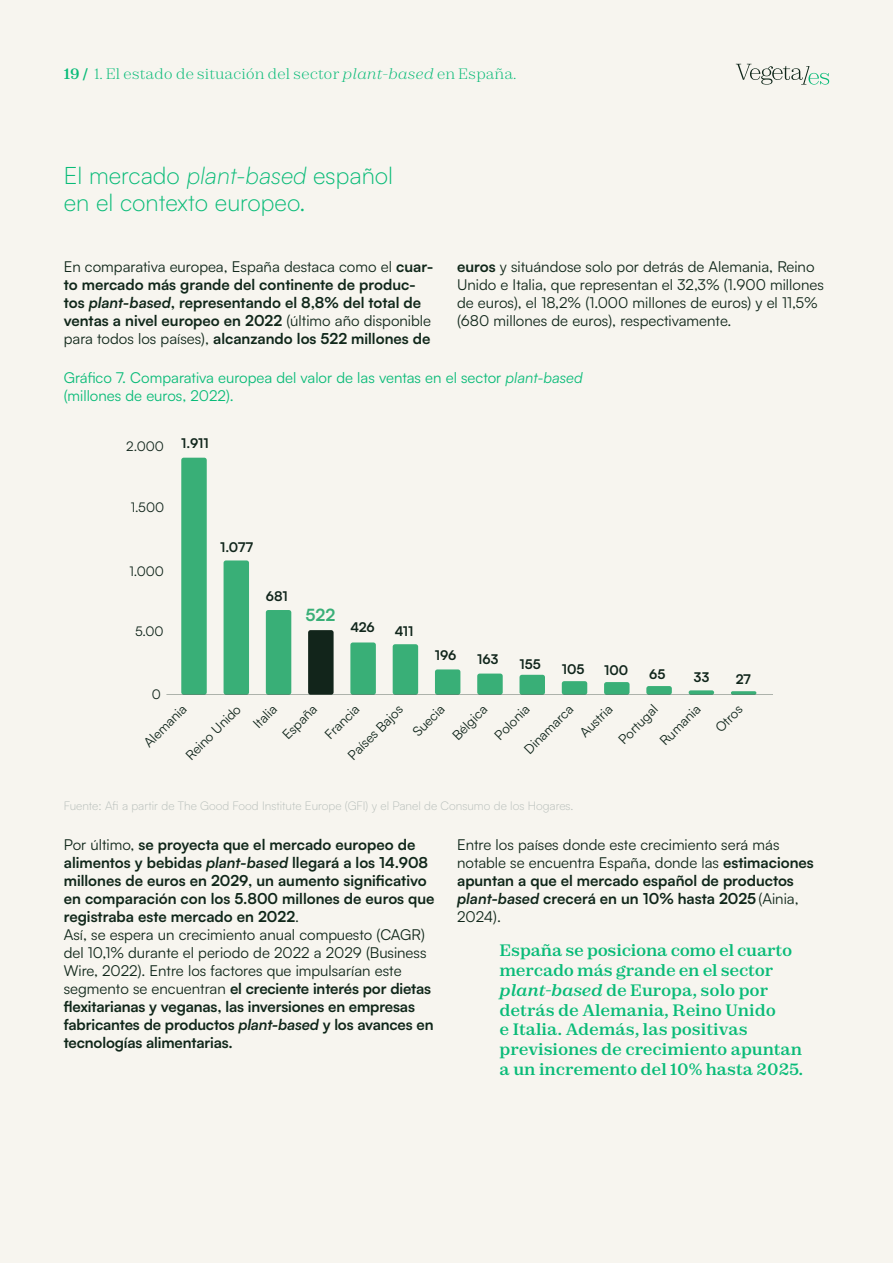
<style>
.page{position:relative;width:893px;height:1263px;background:#f7f5ef}
.page>*{position:absolute;margin:0;border:0;box-sizing:border-box;transform-origin:0 0}
.t1{font:300 24px/27px "Satoshi";color:#09bb78}
.t2{font:700 16.8px "Satoshi";color:#39af77}
.t3{font:700 16.5px/19.8px "Zodiak";color:#09bb78}
.t4{font:700 15px/18px "Satoshi";color:#10271a}
.t5{font:15px/18px "Satoshi";color:#10271a}
.t6{font:15px/18px "Satoshi";color:#09bb78}
.t7{font:300 15px "Zodiak";color:#09bb78}
.t8{font:13.35px/25.5px "Satoshi";color:#10251b}
.t9{font:700 13.35px "Satoshi";color:#10251b}
.t10{font:300 12px "Satoshi";color:#b7beba}
.s1{font-weight:700}
.s2{font-style:italic}
.s3{font-weight:400}
.s4{font-weight:700;font-style:italic}
</style>
<div class="page">
<div style="left:181px;top:458px;width:26px;height:237px;background:#39af77;border-radius:2px"></div>
<div style="left:224px;top:560px;width:25px;height:135px;background:#39af77;border-radius:2px"></div>
<div style="left:266px;top:610px;width:25px;height:85px;background:#39af77;border-radius:2px"></div>
<div style="left:308px;top:630px;width:26px;height:65px;background:#12251b;border-radius:2px"></div>
<div style="left:350px;top:642px;width:26px;height:53px;background:#39af77;border-radius:2px"></div>
<div style="left:393px;top:644px;width:25px;height:51px;background:#39af77;border-radius:2px"></div>
<div style="left:435px;top:669px;width:25px;height:26px;background:#39af77;border-radius:2px"></div>
<div style="left:477px;top:673px;width:26px;height:22px;background:#39af77;border-radius:2px"></div>
<div style="left:519px;top:675px;width:26px;height:20px;background:#39af77;border-radius:2px"></div>
<div style="left:562px;top:681px;width:25px;height:14px;background:#39af77;border-radius:2px"></div>
<div style="left:604px;top:682px;width:26px;height:13px;background:#39af77;border-radius:2px"></div>
<div style="left:646px;top:686px;width:26px;height:9px;background:#39af77;border-radius:2px"></div>
<div style="left:689px;top:690px;width:25px;height:5px;background:#39af77;border-radius:2px"></div>
<svg style="left:731px;top:691px;width:25px;height:4px"></svg>
<hr style="left:166px;top:694px;width:607px;height:1px;background:#10251b">
<svg style="left:736px;top:64px;width:93px;height:21px"></svg>
<p class="t7" style="left:64px;top:64px;width:454px"><span class="s1">19 /</span> 1. El estado de situación del sector <span class="s2">plant-based</span> en España.</p>
<h1 class="t1" style="left:64px;top:162px;width:331px">El mercado <span class="s2">plant-based</span> español en el contexto europeo.</h1>
<p class="t4" style="left:64px;top:256px;width:371px"><span class="s3">En comparativa europea, España destaca como el</span> cuar&shy;to mercado más grande del continente de produc&shy;tos <span class="s2">plant-based</span>, representando el 8,8% del total de ventas a nivel europeo en 2022 <span class="s3">(último año disponible para todos los países),</span> alcanzando los 522 millones de</p>
<p class="t5" style="left:457px;top:257px;width:368px"><span class="s1">euros</span> y situándose solo por detrás de Alemania, Reino Unido e Italia, que representan el 32,3% (1.900 millones de euros), el 18,2% (1.000 millones de euros) y el 11,5% (680 millones de euros), respectivamente.</p>
<p class="t6" style="left:64px;top:368px;width:520px">Gráfico 7. Comparativa europea del valor de las ventas en el sector <span class="s2">plant-based </span>(millones de euros, 2022).</p>
<p class="t8" style="left:126px;top:432px;width:39px">2.000</p>
<p class="t9" style="left:181px;top:434px;width:29px">1.911</p>
<p class="t8" style="left:131px;top:494px;width:35px">1.500</p>
<p class="t8" style="left:129px;top:558px;width:36px">1.000</p>
<p class="t8" style="left:135px;top:618px;width:30px">5.00</p>
<p class="t9" style="left:220px;top:537px;width:34px">1.077</p>
<p class="t9" style="left:266px;top:587px;width:23px">681</p>
<p class="t2" style="left:306px;top:602px;width:31px">522</p>
<p class="t9" style="left:350px;top:617px;width:26px">426</p>
<p class="t9" style="left:395px;top:621px;width:20px">411</p>
<p class="t9" style="left:435px;top:646px;width:23px">196</p>
<p class="t9" style="left:477px;top:650px;width:23px">163</p>
<p class="t9" style="left:519px;top:654px;width:23px">155</p>
<p class="t9" style="left:562px;top:659px;width:24px">105</p>
<p class="t9" style="left:604px;top:660px;width:26px">100</p>
<p class="t9" style="left:649px;top:664px;width:18px">65</p>
<p class="t9" style="left:694px;top:667px;width:17px">33</p>
<p class="t9" style="left:736px;top:669px;width:16px">27</p>
<p class="t8" style="left:152px;top:681px;width:11px">0</p>
<p class="t8" style="left:137px;top:736px;width:55px;rotate:-45deg">Alemania</p>
<p class="t8" style="left:228px;top:698px;width:28px;text-indent:-70px;rotate:-45deg">Reino Unido<br>Italia</p>
<p class="t8" style="left:275px;top:727px;width:44px;rotate:-45deg">España</p>
<p class="t8" style="left:318px;top:727px;width:44px;rotate:-45deg">Francia</p>
<p class="t8" style="left:552px;top:705px;width:41px;line-height:27.9px;text-indent:-51px;rotate:-45deg">Dinamarca<br>Austria</p>
<p class="t8" style="left:611px;top:732px;width:51px;rotate:-45deg">Portugal</p>
<p class="t8" style="left:653px;top:734px;width:53px;rotate:-45deg">Rumania</p>
<p class="t8" style="left:708px;top:720px;width:33px;rotate:-45deg">O tros</p>
<p class="t8" style="left:341px;top:748px;width:73px;rotate:-45deg">Países Bajos</p>
<p class="t8" style="left:406px;top:725px;width:40px;rotate:-45deg">Suecia</p>
<p class="t8" style="left:445px;top:728px;width:44px;rotate:-45deg">Bélgica</p>
<p class="t8" style="left:487px;top:728px;width:45px;rotate:-45deg">Polonia</p>
<p class="t10" style="left:64px;top:798px;width:511px">Fuente: Afi a partir de The Good Food Institute Europe (GFI) y el Panel de Consumo de los Hogares.</p>
<p class="t4" style="left:64px;top:835px;width:372px"><span class="s3">Por último,</span> se proyecta que el mercado europeo de alimentos y bebidas <span class="s2">plant-based</span> llegará a los 14.908 millones de euros en 2029, un aumento significativo en comparación con los 5.800 millones de euros que registraba este mercado en 2022<span class="s3">.<br>Así, se espera un crecimiento anual compuesto (CAGR) del 10,1% durante el periodo de 2022 a 2029 (Business Wire, 2022). Entre los factores que impulsarían este segmento se encuentran</span> el creciente interés por dietas flexitarianas y veganas, las inversiones en empresas fabricantes de productos <span class="s2">plant-based</span> y los avances en tecnologías alimentarias.</p>
<p class="t5" style="left:457px;top:835px;width:358px">Entre los países donde este crecimiento será más notable se encuentra España, donde las <span class="s1">estimaciones apuntan a que el mercado español de productos </span><span class="s4">plant-based</span> <span class="s1">crecerá en un 10% hasta 2025</span> (Ainia, 2024).</p>
<p class="t3" style="left:500px;top:940px;width:305px">España se posiciona como el cuarto mercado más grande en el sector <span class="s2">plant-based</span> de Europa, solo por detrás de Alemania, Reino Unido<br>e Italia. Además, las positivas previsiones de crecimiento apuntan a un incremento del 10% hasta 2025.</p>
</div>
